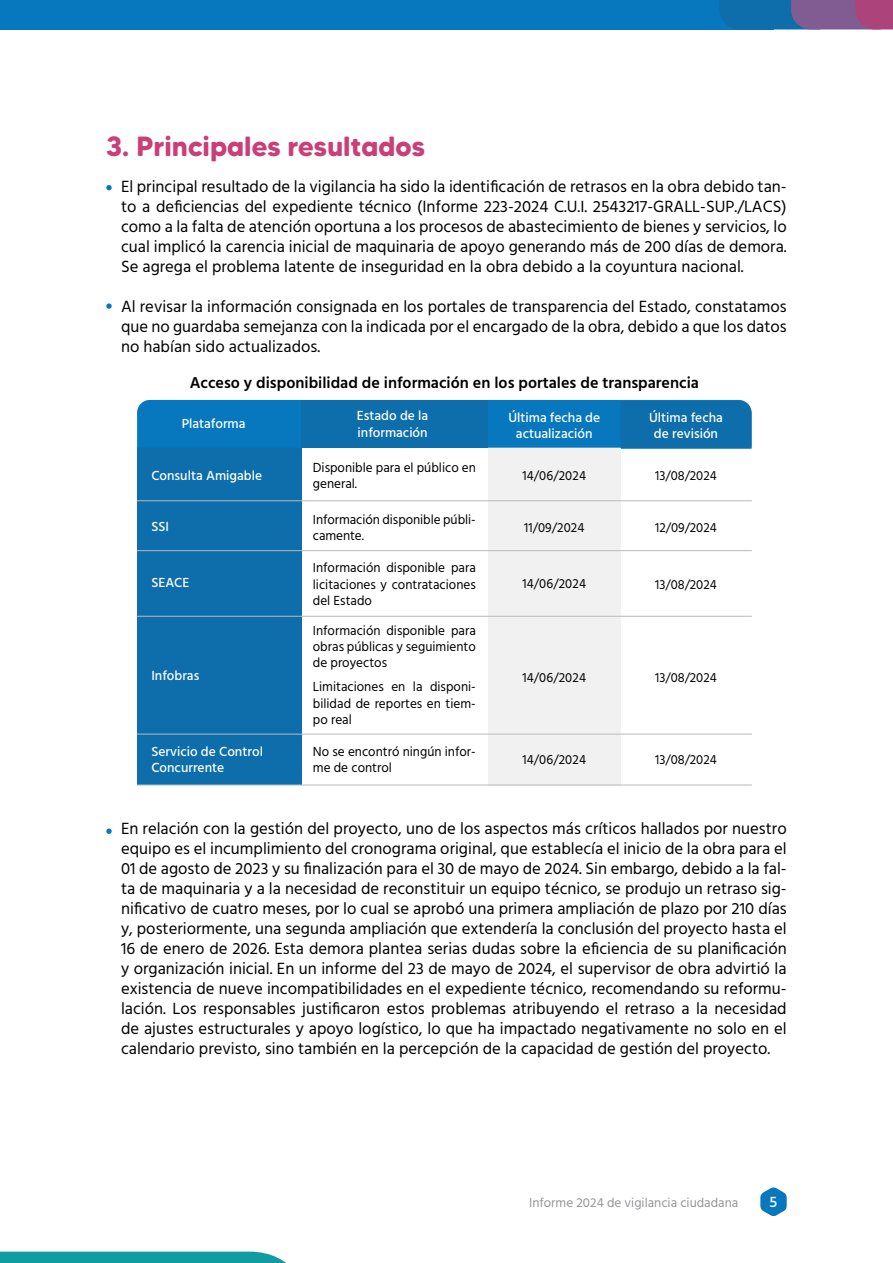
<style>
.page{position:relative;width:893px;height:1263px;background:#fff}
.page>*{position:absolute;margin:0;border:0;box-sizing:border-box;transform-origin:0 0}
.t1{font:700 27.75px "MADE Tommy Soft";color:#c93f77}
.t2{font:16.65px/20px "Hind";color:#000;text-align:justify}
.t3{font:600 16.05px "Hind";color:#000}
.t4{font:500 15.45px "Hind";color:#fff}
.t5{font:13.5px/16.2px "Hind";color:#000}
.t6{font:500 13.5px/16.2px "Hind";color:#fff}
.t7{font:13.5px "Hind";color:#000;scale:.96 1}
.t8{font:13.2px "Hind";color:#939598}
</style>
<div class="page">
<svg style="left:760px;top:1187px;width:27px;height:29px"></svg>
<div style="left:0;top:0;width:773px;height:29px;background:#0778be"></div>
<svg style="left:720px;top:0;width:173px;height:29px;background:#585e98"></svg>
<svg style="left:0;top:1251px;width:286px;height:12px;background:#26a4a9"></svg>
<svg style="left:106px;top:185px;width:6px;height:5px"></svg>
<svg style="left:106px;top:828px;width:6px;height:6px"></svg>
<svg style="left:106px;top:303px;width:6px;height:6px"></svg>
<div style="left:137px;top:448px;width:165px;height:337px;background:#0e6dab"></div>
<svg style="left:137px;top:400px;width:614px;height:49px;background:#0e74b5"></svg>
<div style="left:488px;top:449px;width:132px;height:337px;background:#f1f1f2"></div>
<hr style="left:137px;top:500px;width:614px;height:1px;background:#b8babc">
<hr style="left:137px;top:550px;width:614px;height:1px;background:#b8babc">
<hr style="left:137px;top:616px;width:614px;height:1px;background:#b8babc">
<hr style="left:137px;top:734px;width:614px;height:1px;background:#b8babc">
<hr style="left:137px;top:785px;width:614px;height:1px;background:#b8babc">
<h1 class="t1" style="left:106px;top:128px;width:320px">3. Principales resultados</h1>
<p class="t2" style="left:121px;top:177px;width:667px">El principal resultado de la vigilancia ha sido la identificación de retrasos en la obra debido tan&shy;to a deficiencias del expediente técnico (Informe 223-2024 C.U.I. 2543217-GRALL-SUP./LACS) como a la falta de atención oportuna a los procesos de abastecimiento de bienes y servicios, lo cual implicó la carencia inicial de maquinaria de apoyo generando más de 200 días de demora.<br>Se agrega el problema latente de inseguridad en la obra debido a la coyuntura nacional.</p>
<p class="t2" style="left:121px;top:297px;width:667px">Al revisar la información consignada en los portales de transparencia del Estado, constatamos que no guardaba semejanza con la indicada por el encargado de la obra, debido a que los datos no habían sido actualizados.</p>
<p class="t3" style="left:190px;top:372px;width:511px">Acceso y disponibilidad de información en los portales de transparencia</p>
<p class="t6" style="left:357px;top:409px;width:73px">Estado de la información</p>
<p class="t6" style="left:508px;top:410px;width:93px;text-align:center">Última fecha de actualización</p>
<p class="t6" style="left:649px;top:410px;width:75px;text-align:center">Última fecha de revisión</p>
<p class="t6" style="left:182px;top:416px;width:65px">Plataforma</p>
<p class="t6" style="left:151px;top:468px;width:112px">Consulta Amigable</p>
<p class="t6" style="left:151px;top:519px;width:19px">SSI</p>
<p class="t6" style="left:151px;top:575px;width:39px">SEACE</p>
<p class="t5" style="left:313px;top:460px;width:164px">Disponible para el público en general.</p>
<p class="t5" style="left:313px;top:512px;width:164px">Información disponible públi&shy;camente.</p>
<p class="t5" style="left:313px;top:560px;width:164px;text-align:justify">Información disponible para licitaciones y contrataciones del Estado</p>
<p class="t7" style="left:522px;top:467px;width:68px">14/06/2024</p>
<p class="t7" style="left:524px;top:518px;width:64px">11/09/2024</p>
<p class="t7" style="left:522px;top:575px;width:68px">14/06/2024</p>
<p class="t7" style="left:655px;top:467px;width:66px">13/08/2024</p>
<p class="t7" style="left:655px;top:518px;width:66px">12/09/2024</p>
<p class="t7" style="left:655px;top:576px;width:66px">13/08/2024</p>
<p class="t6" style="left:151px;top:669px;width:49px">Infobras</p>
<p class="t5" style="left:313px;top:623px;width:164px;text-align:justify">Información disponible para obras públicas y seguimiento de proyectos</p>
<p class="t5" style="left:313px;top:679px;width:164px;text-align:justify">Limitaciones en la disponi&shy;bilidad de reportes en tiem&shy;po real</p>
<p class="t7" style="left:522px;top:668px;width:68px">14/06/2024</p>
<p class="t7" style="left:655px;top:668px;width:66px">13/08/2024</p>
<p class="t6" style="left:151px;top:744px;width:113px">Servicio de Control<br>Concurrente</p>
<p class="t5" style="left:313px;top:744px;width:164px">No se encontró ningún infor&shy;me de control</p>
<p class="t7" style="left:522px;top:750px;width:68px">14/06/2024</p>
<p class="t7" style="left:655px;top:750px;width:66px">13/08/2024</p>
<p class="t2" style="left:121px;top:819px;width:667px">En relación con la gestión del proyecto, uno de los aspectos más críticos hallados por nuestro equipo es el incumplimiento del cronograma original, que establecía el inicio de la obra para el 01 de agosto de 2023 y su finalización para el 30 de mayo de 2024. Sin embargo, debido a la fal&shy;ta de maquinaria y a la necesidad de reconstituir un equipo técnico, se produjo un retraso sig&shy;nificativo de cuatro meses, por lo cual se aprobó una primera ampliación de plazo por 210 días y, posteriormente, una segunda ampliación que extendería la conclusión del proyecto hasta el 16 de enero de 2026. Esta demora plantea serias dudas sobre la eficiencia de su planificación y organización inicial. En un informe del 23 de mayo de 2024, el supervisor de obra advirtió la existencia de nueve incompatibilidades en el expediente técnico, recomendando su reformu&shy;lación. Los responsables justificaron estos problemas atribuyendo el retraso a la necesidad de ajustes estructurales y apoyo logístico, lo que ha impactado negativamente no solo en el calendario previsto, sino también en la percepción de la capacidad de gestión del proyecto.</p>
<p class="t8" style="left:529px;top:1193px;width:211px">Informe 2024 de vigilancia ciudadana</p>
<p class="t4" style="left:769px;top:1191px;width:9px">5</p>
</div>
